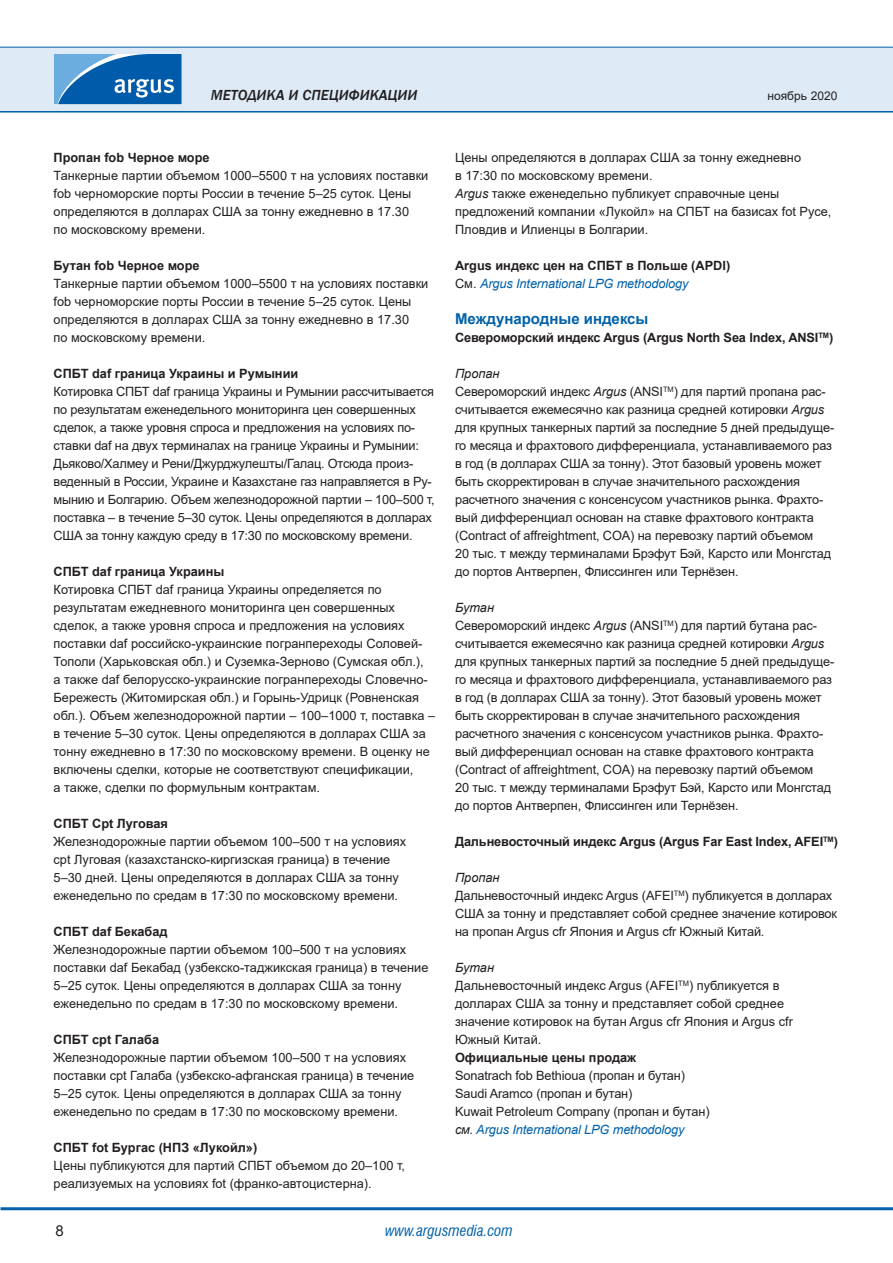
<style>
.page{position:relative;width:893px;height:1263px;background:#fff}
.page>*{position:absolute;margin:0;border:0;box-sizing:border-box;transform-origin:0 0}
.t1{font:italic 500 15px "Franklin Gothic";color:#231f20}
.t2{font:700 15px "Arial";color:#0161aa}
.t3{font:italic condensed 15px "Swiss 721 BT";color:#0161aa}
.t4{font:15px "Arial";color:#231f20}
.t5{font:12.75px/18px "Arial";letter-spacing:-.01em;color:#231f20}
.t6{font:700 12.75px/18px "Arial";color:#231f20}
.t7{font:12px "Arial";color:#231f20}
.s1{font-style:italic}
.s2{font-weight:400}
.s3{font-weight:400;font-style:italic;color:#0161aa}
.s4{font-style:italic;color:#0161aa}
</style>
<div class="page">
<hr style="left:0;top:110px;width:893px;height:3px;background:#0161aa">
<div style="left:0;top:47px;width:893px;height:64px;background:#deebf7"></div>
<hr style="left:0;top:47px;width:893px;height:1px;background:#0161aa">
<hr style="left:1px;top:1207px;width:892px;height:3px;background:#0161aa">
<svg style="left:54px;top:54px;width:128px;height:50px"></svg>
<p class="t1" style="left:211px;top:86px;width:208px">Методика и спецификации</p>
<p class="t7" style="left:767px;top:87px;width:71px">ноябрь 2020</p>
<p class="t6" style="left:54px;top:149px;width:158px">Пропан fob Черное море</p>
<p class="t5" style="left:54px;top:166px;width:376px">Танкерные партии объемом 1000–5500 т на условиях поставки fob черноморские порты России в течение 5–25 суток. Цены определяются в долларах США за тонну ежедневно в 17.30<br>по московскому времени.</p>
<p class="t6" style="left:54px;top:257px;width:148px">Бутан fob Черное море</p>
<p class="t5" style="left:54px;top:274px;width:376px">Танкерные партии объемом 1000–5500 т на условиях поставки fob черноморские порты России в течение 5–25 суток. Цены определяются в долларах США за тонну ежедневно в 17.30<br>по московскому времени.</p>
<p class="t6" style="left:54px;top:365px;width:246px">СПБТ daf граница Украины и Румынии</p>
<p class="t5" style="left:54px;top:382px;width:383px">Котировка СПБТ daf граница Украины и Румынии рассчитывается по результатам еженедельного мониторинга цен совершенных сделок, а также уровня спроса и предложения на условиях по&shy;ставки daf на двух терминалах на границе Украины и Румынии:<br>Дьяково/Халмеу и Рени/Джурджулешты/Галац. Отсюда произ&shy;веденный в России, Украине и Казахстане газ направляется в Ру&shy;мынию и Болгарию. Объем железнодорожной партии – 100–500 т, поставка – в течение 5–30 суток. Цены определяются в долларах США за тонну каждую среду в 17:30 по московскому времени.</p>
<p class="t6" style="left:54px;top:563px;width:172px">СПБТ daf граница Украины</p>
<p class="t5" style="left:54px;top:581px;width:383px">Котировка СПБТ daf граница Украины определяется по результатам ежедневного мониторинга цен совершенных сделок, а также уровня спроса и предложения на условиях поставки daf российско-украинские погранпереходы Соловей-Тополи (Харьковская обл.) и Суземка-Зерново (Сумская обл.),<br>а также daf белорусско-украинские погранпереходы Словечно-Бережесть (Житомирская обл.) и Горынь-Удрицк (Ровненская обл.). Объем железнодорожной партии – 100–1000 т, поставка – в течение 5–30 суток. Цены определяются в долларах США за тонну ежедневно в 17:30 по московскому времени. В оценку не включены сделки, которые не соответствуют спецификации,<br>а также, сделки по формульным контрактам.</p>
<p class="t6" style="left:54px;top:815px;width:116px">СПБТ Cpt Луговая</p>
<p class="t5" style="left:54px;top:833px;width:354px">Железнодорожные партии объемом 100–500 т на условиях cpt Луговая (казахстанско-киргизская граница) в течение 5–30 дней. Цены определяются в долларах США за тонну еженедельно по средам в 17:30 по московскому времени.</p>
<p class="t6" style="left:54px;top:923px;width:116px">СПБТ daf Бекабад</p>
<p class="t5" style="left:54px;top:941px;width:376px">Железнодорожные партии объемом 100–500 т на условиях поставки daf Бекабад (узбекско-таджикская граница) в течение 5–25 суток. Цены определяются в долларах США за тонну еженедельно по средам в 17:30 по московскому времени.</p>
<p class="t6" style="left:54px;top:1031px;width:107px">СПБТ cpt Галаба</p>
<p class="t5" style="left:54px;top:1049px;width:362px">Железнодорожные партии объемом 100–500 т на условиях поставки cpt Галаба (узбекско-афганская граница) в течение 5–25 суток. Цены определяются в долларах США за тонну еженедельно по средам в 17:30 по московскому времени.</p>
<p class="t6" style="left:54px;top:1139px;width:205px">СПБТ fot Бургас (НПЗ «Лукойл»)</p>
<p class="t5" style="left:54px;top:1157px;width:353px">Цены публикуются для партий СПБТ объемом до 20–100 т, реализуемых на условиях fot (франко-автоцистерна).</p>
<p class="t5" style="left:455px;top:149px;width:378px">Цены определяются в долларах США за тонну ежедневно<br>в 17:30 по московскому времени.<br><span class="s1">Argus</span> также еженедельно публикует справочные цены предложений компании «Лукойл» на СПБТ на базисах fot Русе, Пловдив и Илиенцы в Болгарии.</p>
<p class="t6" style="left:455px;top:257px;width:277px">Argus индекс цен на СПБТ в Польше (APDI)<br><span class="s2">См.</span> <span class="s3">Argus International LPG methodology</span></p>
<p class="t2" style="left:455px;top:308px;width:195px">Международные индексы</p>
<p class="t6" style="left:455px;top:329px;width:380px">Североморский индекс Argus (Argus North Sea Index, ANSI<sup>TM</sup>)</p>
<p class="t5" style="left:455px;top:364px;width:381px"><span class="s1">Пропан<br></span>Североморский индекс <span class="s1">Argus</span> (ANSI<sup>TM</sup>) для партий пропана рас&shy;считывается ежемесячно как разница средней котировки <span class="s1">Argus </span>для крупных танкерных партий за последние 5 дней предыдуще&shy;го месяца и фрахтового дифференциала, устанавливаемого раз в год (в долларах США за тонну). Этот базовый уровень может быть скорректирован в случае значительного расхождения расчетного значения с консенсусом участников рынка. Фрахто&shy;вый дифференциал основан на ставке фрахтового контракта (Contract of affreightment, COA) на перевозку партий объемом<br>20 тыс. т между терминалами Брэфут Бэй, Карсто или Монгстад до портов Антверпен, Флиссинген или Тернёзен.</p>
<p class="t5" style="left:455px;top:598px;width:381px"><span class="s1">Бутан<br></span>Североморский индекс <span class="s1">Argus</span> (ANSI<sup>TM</sup>) для партий бутана рас&shy;считывается ежемесячно как разница средней котировки <span class="s1">Argus </span>для крупных танкерных партий за последние 5 дней предыдуще&shy;го месяца и фрахтового дифференциала, устанавливаемого раз в год (в долларах США за тонну). Этот базовый уровень может быть скорректирован в случае значительного расхождения расчетного значения с консенсусом участников рынка. Фрахто&shy;вый дифференциал основан на ставке фрахтового контракта (Contract of affreightment, COA) на перевозку партий объемом<br>20 тыс. т между терминалами Брэфут Бэй, Карсто или Монгстад до портов Антверпен, Флиссинген или Тернёзен.</p>
<p class="t6" style="left:455px;top:833px;width:384px">Дальневосточный индекс Argus (Argus Far East Index, AFEI<sup>TM</sup>)</p>
<p class="t5" style="left:455px;top:868px;width:383px"><span class="s1">Пропан<br></span>Дальневосточный индекс Argus (AFEI<sup>TM</sup>) публикуется в долларах США за тонну и представляет собой среднее значение котировок на пропан Argus cfr Япония и Argus cfr Южный Китай.</p>
<p class="t5" style="left:455px;top:958px;width:339px"><span class="s1">Бутан<br></span>Дальневосточный индекс Argus (AFEI<sup>TM</sup>) публикуется в долларах США за тонну и представляет собой среднее значение котировок на бутан Argus cfr Япония и Argus cfr Южный Китай.</p>
<p class="t6" style="left:455px;top:1049px;width:183px">Официальные цены продаж</p>
<p class="t5" style="left:455px;top:1066px;width:256px">Sonatrach fob Bethioua (пропан и бутан)<br>Saudi Aramco (пропан и бутан)<br>Kuwait Petroleum Company (пропан и бутан) <span class="s1">см.</span> <span class="s4">Argus International LPG methodology</span></p>
<p class="t4" style="left:55px;top:1220px;width:10px">8</p>
<p class="t3" style="left:385px;top:1221px;width:129px">www.argusmedia.com</p>
</div>
